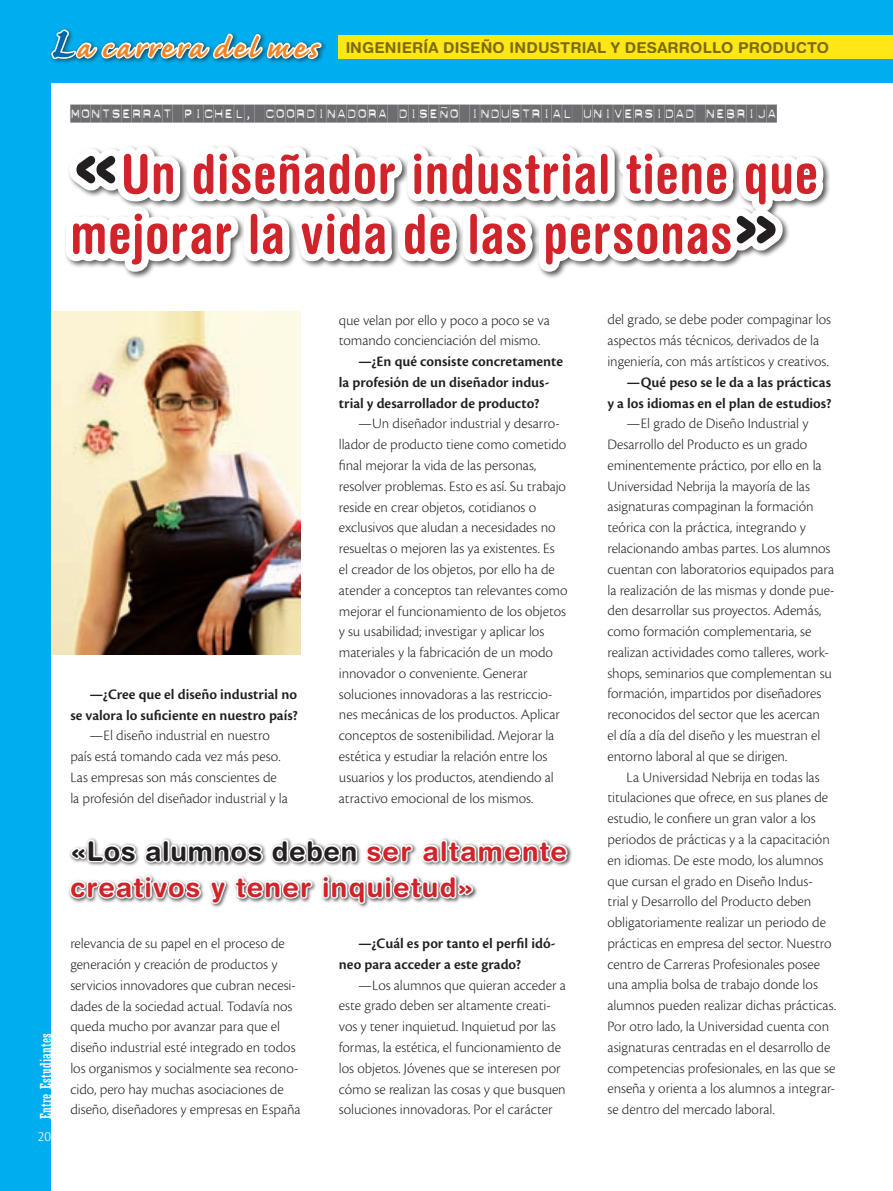
<style>
.page{position:relative;width:893px;height:1191px;background:#fff}
.page>*{position:absolute;margin:0;border:0;box-sizing:border-box;transform-origin:0 0}
.t1{font:700 condensed 54px/60px "Helvetica Rounded LT Std";letter-spacing:.015em;color:#d1232a}
.t2{font:700 36px "Caflisch Script Pro";letter-spacing:.095em;color:#f58220}
.t3{font:700 27px/36px "Helvetica Rounded LT Std";letter-spacing:.045em;color:#d1232a}
.t4{font:18px "Dynamoe";color:#6c6d70}
.t5{font:300 15px/20.9px "Cronos Pro";letter-spacing:-.005em;color:#231f20}
.t6{font:600 15px "Cronos Pro";color:#231f20}
.t7{font:700 15px "Helvetica Rounded LT Std";letter-spacing:.015em;color:#231f20}
.t8{font:condensed 15px "Rockwell Std";letter-spacing:.01em;color:#fff}
.t9{font:300 15px "Cronos Pro";color:#fff}
.s1{font-size:54px;color:#0067aa}
.s2{font-stretch:normal;font-size:85.95px;color:#231f20}
.s3{color:#231f20}
</style>
<div class="page">
<img style="left:51px;top:311px;width:250px;height:343px">
<div style="left:0;top:0;width:893px;height:83px;background:#00aeef"></div>
<div style="left:0;top:0;width:51px;height:1191px;background:#00aeef"></div>
<div style="left:339px;top:35px;width:554px;height:24px;background:#ffe616"></div>
<div style="left:48px;top:27px;width:280px;height:38px;background:#231f20;opacity:.75"></div>
<svg style="left:51px;top:27px;width:272px;height:38px"></svg>
<svg style="left:65px;top:146px;width:765px;height:132px"></svg>
<div style="left:68px;top:837px;width:505px;height:71px;background:#231f20;opacity:.75"></div>
<svg style="left:68px;top:838px;width:501px;height:70px"></svg>
<p class="t2" style="left:49px;top:29px;width:269px"><span class="s1">L</span>a carrera del mes</p>
<p class="t7" style="left:345px;top:38px;width:485px">ingeniería diseño industrial y desarrollo producto</p>
<p class="t4" style="left:70px;top:105px;width:708px">MONTSERRAT PICHEL, COORDINADORA DISEÑO INDUSTRIAL UNIVERSIDAD NEBRIJA</p>
<p class="t1" style="left:70px;top:143px;width:749px"><span class="s2">«</span>Un diseñador industrial tiene que mejorar la vida de las personas<span class="s2">»</span></p>
<p class="t8" style="left:37px;top:1119px;width:88px;rotate:-90deg">Entre Estudiantes</p>
<p class="t9" style="left:38px;top:1127px;width:15px">20</p>
<p class="t6" style="left:90px;top:685px;width:209px">—¿Cree que el diseño industrial no</p>
<p class="t6" style="left:70px;top:706px;width:229px">se valora lo suficiente en nuestro país?</p>
<p class="t5" style="left:90px;top:725px;width:182px">—El diseño industrial en nuestro</p>
<p class="t5" style="left:70px;top:746px;width:212px">país está tomando cada vez más peso.</p>
<p class="t5" style="left:70px;top:766px;width:208px">Las empresas son más conscientes de</p>
<p class="t5" style="left:70px;top:787px;width:219px">la profesión del diseñador industrial y la</p>
<p class="t5" style="left:339px;top:309px;width:212px">que velan por ello y poco a poco se va</p>
<p class="t5" style="left:339px;top:330px;width:203px">tomando concienciación del mismo.</p>
<p class="t6" style="left:358px;top:353px;width:207px">—¿En qué consiste concretamente</p>
<p class="t6" style="left:339px;top:373px;width:212px">la profesión de un diseñador indus-</p>
<p class="t6" style="left:339px;top:394px;width:202px">trial y desarrollador de producto?</p>
<p class="t5" style="left:358px;top:413px;width:203px">—Un diseñador industrial y desarro-</p>
<p class="t5" style="left:339px;top:434px;width:229px">llador de producto tiene como cometido</p>
<p class="t5" style="left:339px;top:455px;width:199px">final mejorar la vida de las personas,</p>
<p class="t5" style="left:339px;top:475px;width:229px">resolver problemas. Esto es así. Su trabajo</p>
<p class="t5" style="left:339px;top:496px;width:199px">reside en crear objetos, cotidianos o</p>
<p class="t5" style="left:339px;top:517px;width:218px">exclusivos que aludan a necesidades no</p>
<p class="t5" style="left:339px;top:538px;width:217px">resueltas o mejoren las ya existentes. Es</p>
<p class="t5" style="left:339px;top:559px;width:217px">el creador de los objetos, por ello ha de</p>
<p class="t5" style="left:339px;top:579px;width:230px">atender a conceptos tan relevantes como</p>
<p class="t5" style="left:339px;top:600px;width:229px">mejorar el funcionamiento de los objetos</p>
<p class="t5" style="left:339px;top:621px;width:207px">y su usabilidad; investigar y aplicar los</p>
<p class="t5" style="left:339px;top:642px;width:216px">materiales y la fabricación de un modo</p>
<p class="t5" style="left:339px;top:662px;width:190px">innovador o conveniente. Generar</p>
<p class="t5" style="left:339px;top:683px;width:215px">soluciones innovadoras a las restriccio-</p>
<p class="t5" style="left:339px;top:704px;width:223px">nes mecánicas de los productos. Aplicar</p>
<p class="t5" style="left:339px;top:725px;width:217px">conceptos de sostenibilidad. Mejorar la</p>
<p class="t5" style="left:339px;top:746px;width:210px">estética y estudiar la relación entre los</p>
<p class="t5" style="left:339px;top:766px;width:216px">usuarios y los productos, atendiendo al</p>
<p class="t5" style="left:339px;top:787px;width:196px">atractivo emocional de los mismos.</p>
<p class="t3" style="left:70px;top:832px;width:498px"><span class="s3">«Los alumnos deben</span> ser altamente creativos y tener inquietud»</p>
<p class="t5" style="left:70px;top:933px;width:232px">relevancia de su papel en el proceso de generación y creación de productos y servicios innovadores que cubran necesi&shy;dades de la sociedad actual. Todavía nos queda mucho por avanzar para que el diseño industrial esté integrado en todos los organismos y socialmente sea recono&shy;cido, pero hay muchas asociaciones de diseño, diseñadores y empresas en España</p>
<p class="t6" style="left:358px;top:934px;width:199px">—¿Cuál es por tanto el perfil idó-</p>
<p class="t6" style="left:339px;top:955px;width:184px">neo para acceder a este grado?</p>
<p class="t5" style="left:358px;top:974px;width:209px">—Los alumnos que quieran acceder a</p>
<p class="t5" style="left:339px;top:995px;width:213px">este grado deben ser altamente creati-</p>
<p class="t5" style="left:339px;top:1016px;width:218px">vos y tener inquietud. Inquietud por las</p>
<p class="t5" style="left:339px;top:1036px;width:224px">formas, la estética, el funcionamiento de</p>
<p class="t5" style="left:339px;top:1057px;width:223px">los objetos. Jóvenes que se interesen por</p>
<p class="t5" style="left:339px;top:1078px;width:228px">cómo se realizan las cosas y que busquen</p>
<p class="t5" style="left:339px;top:1099px;width:215px">soluciones innovadoras. Por el carácter</p>
<p class="t5" style="left:607px;top:309px;width:225px">del grado, se debe poder compaginar los</p>
<p class="t5" style="left:607px;top:330px;width:213px">aspectos más técnicos, derivados de la</p>
<p class="t5" style="left:607px;top:351px;width:223px">ingeniería, con más artísticos y creativos.</p>
<p class="t6" style="left:627px;top:373px;width:206px">—Qué peso se le da a las prácticas</p>
<p class="t6" style="left:607px;top:394px;width:225px">y a los idiomas en el plan de estudios?</p>
<p class="t5" style="left:627px;top:413px;width:183px">—El grado de Diseño Industrial y</p>
<p class="t5" style="left:607px;top:434px;width:201px">Desarrollo del Producto es un grado</p>
<p class="t5" style="left:607px;top:455px;width:216px">eminentemente práctico, por ello en la</p>
<p class="t5" style="left:607px;top:475px;width:204px">Universidad Nebrija la mayoría de las</p>
<p class="t5" style="left:607px;top:496px;width:208px">asignaturas compaginan la formación</p>
<p class="t5" style="left:607px;top:517px;width:200px">teórica con la práctica, integrando y</p>
<p class="t5" style="left:607px;top:538px;width:225px">relacionando ambas partes. Los alumnos</p>
<p class="t5" style="left:607px;top:558px;width:228px">cuentan con laboratorios equipados para</p>
<p class="t5" style="left:607px;top:579px;width:229px">la realización de las mismas y donde pue-</p>
<p class="t5" style="left:607px;top:600px;width:215px">den desarrollar sus proyectos. Además,</p>
<p class="t5" style="left:607px;top:621px;width:205px">como formación complementaria, se</p>
<p class="t5" style="left:607px;top:642px;width:223px">realizan actividades como talleres, work-</p>
<p class="t5" style="left:607px;top:662px;width:226px">shops, seminarios que complementan su</p>
<p class="t5" style="left:607px;top:683px;width:215px">formación, impartidos por diseñadores</p>
<p class="t5" style="left:607px;top:704px;width:214px">reconocidos del sector que les acercan</p>
<p class="t5" style="left:607px;top:725px;width:214px">el día a día del diseño y les muestran el</p>
<p class="t5" style="left:607px;top:745px;width:181px">entorno laboral al que se dirigen.</p>
<p class="t5" style="left:627px;top:766px;width:195px">La Universidad Nebrija en todas las</p>
<p class="t5" style="left:607px;top:787px;width:222px">titulaciones que ofrece, en sus planes de</p>
<p class="t5" style="left:607px;top:808px;width:210px">estudio, le confiere un gran valor a los</p>
<p class="t5" style="left:607px;top:828px;width:224px">periodos de prácticas y a la capacitación</p>
<p class="t5" style="left:607px;top:849px;width:218px">en idiomas. De este modo, los alumnos</p>
<p class="t5" style="left:607px;top:870px;width:207px">que cursan el grado en Diseño Indus-</p>
<p class="t5" style="left:607px;top:891px;width:205px">trial y Desarrollo del Producto deben</p>
<p class="t5" style="left:607px;top:912px;width:220px">obligatoriamente realizar un periodo de</p>
<p class="t5" style="left:607px;top:932px;width:226px">prácticas en empresa del sector. Nuestro</p>
<p class="t5" style="left:607px;top:953px;width:214px">centro de Carreras Profesionales posee</p>
<p class="t5" style="left:607px;top:974px;width:212px">una amplia bolsa de trabajo donde los</p>
<p class="t5" style="left:607px;top:995px;width:230px">alumnos pueden realizar dichas prácticas.</p>
<p class="t5" style="left:607px;top:1015px;width:223px">Por otro lado, la Universidad cuenta con</p>
<p class="t5" style="left:607px;top:1036px;width:224px">asignaturas centradas en el desarrollo de</p>
<p class="t5" style="left:607px;top:1057px;width:229px">competencias profesionales, en las que se</p>
<p class="t5" style="left:607px;top:1078px;width:229px">enseña y orienta a los alumnos a integrar-</p>
<p class="t5" style="left:607px;top:1099px;width:169px">se dentro del mercado laboral.</p>
</div>
